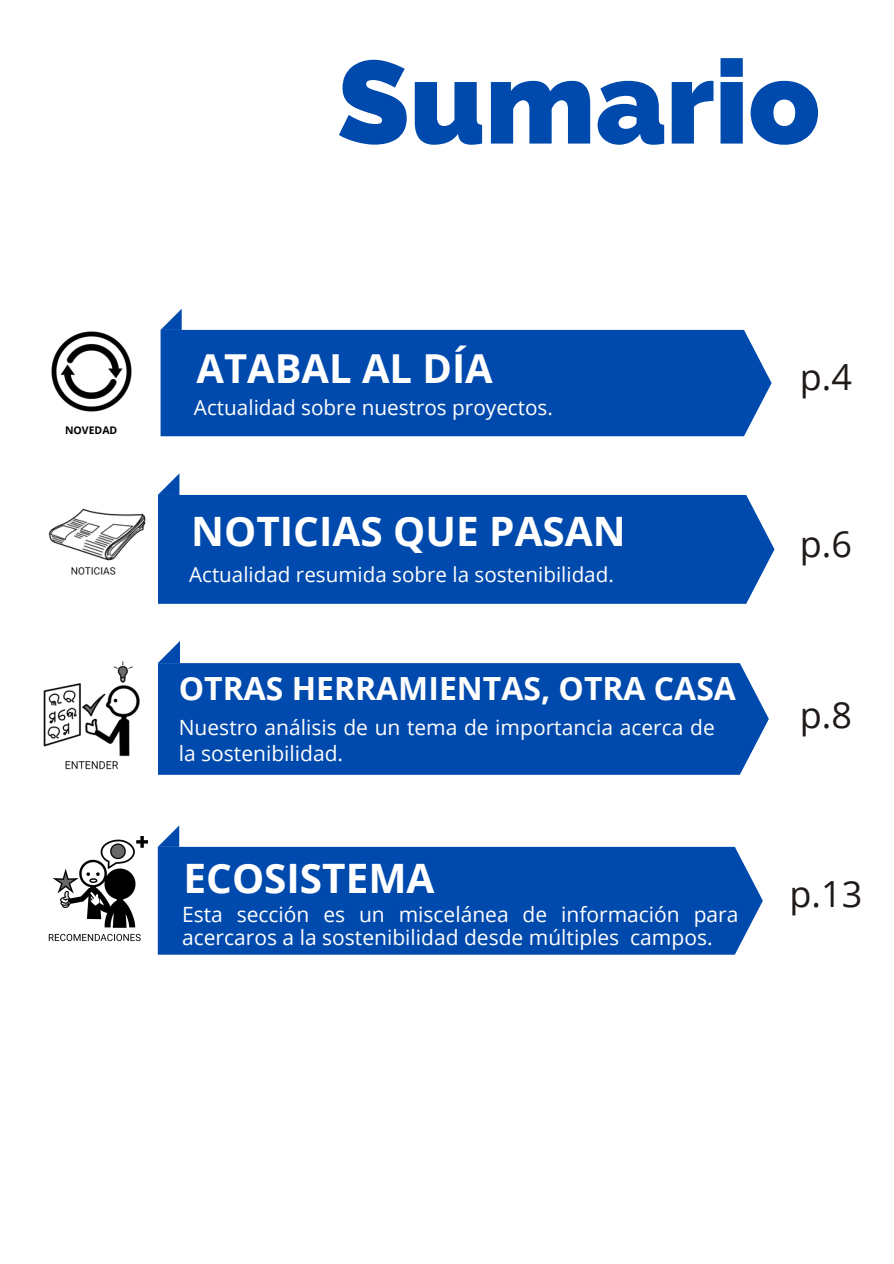
<style>
.page{position:relative;width:894px;height:1264px;background:#fff}
.page>*{position:absolute;margin:0;border:0;box-sizing:border-box;transform-origin:0 0}
.t1{font:800 117px "Raleway";color:#004aad}
.t2{font:700 40.5px "Open Sans";color:#fff}
.t3{font:700 39.9px "Open Sans";color:#fff}
.t4{font:36px "Open Sans";color:#1f1a17}
.t5{font:700 31.95px "Open Sans";color:#fefefe}
.t6{font:21px/23.7px "Open Sans";color:#fff}
.t7{font:21px/25.8px "Open Sans";color:#fefefe}
.t8{font:20.7px "Open Sans";color:#fff}
.t9{font:20.55px "Open Sans";color:#fff}
.t10{font:700 10.5px "Open Sans";color:#000}
</style>
<div class="page">
<img style="left:43px;top:661px;width:97px;height:109px">
<img style="left:48px;top:508px;width:98px;height:67px">
<img style="left:48px;top:836px;width:99px;height:106px">
<img style="left:51px;top:332px;width:80px;height:79px">
<svg style="left:158px;top:825px;width:21px;height:21px"></svg>
<div style="left:158px;top:846px;width:604px;height:108px;background:#004aad"></div>
<svg style="left:158px;top:474px;width:21px;height:21px"></svg>
<div style="left:158px;top:495px;width:616px;height:108px;background:#004aad"></div>
<svg style="left:158px;top:641px;width:22px;height:22px"></svg>
<div style="left:158px;top:663px;width:610px;height:111px;background:#004aad"></div>
<svg style="left:160px;top:309px;width:22px;height:21px"></svg>
<div style="left:160px;top:330px;width:611px;height:106px;background:#004aad"></div>
<h2 class="t1" style="left:337px;top:34px;width:484px">Sumario</h2>
<h1 class="t10" style="left:65px;top:422px;width:54px">NOVEDAD</h1>
<h5 class="t3" style="left:196px;top:340px;width:297px">ATABAL AL DÍA</h5>
<h4 class="t8" style="left:194px;top:392px;width:360px">Actualidad sobre nuestros proyectos.</h4>
<h3 class="t2" style="left:191px;top:503px;width:436px">NOTICIAS QUE PASAN</h3>
<h3 class="t9" style="left:189px;top:560px;width:426px">Actualidad resumida sobre la sostenibilidad.</h3>
<h5 class="t5" style="left:179px;top:666px;width:558px">OTRAS HERRAMIENTAS, OTRA CASA</h5>
<h2 class="t7" style="left:179px;top:714px;width:537px">Nuestro análisis de un tema de importancia acerca de la sostenibilidad.</h2>
<p class="t2" style="left:183px;top:849px;width:252px">ECOSISTEMA</p>
<h3 class="t6" style="left:182px;top:901px;width:557px">Esta sección es un miscelánea de información para acercaros a la sostenibilidad desde múltiples campos.</h3>
<h5 class="t4" style="left:799px;top:351px;width:54px">p.4</h5>
<p class="t4" style="left:799px;top:519px;width:54px">p.6</p>
<p class="t4" style="left:799px;top:689px;width:54px">p.8</p>
<p class="t4" style="left:789px;top:868px;width:74px">p.13</p>
</div>
